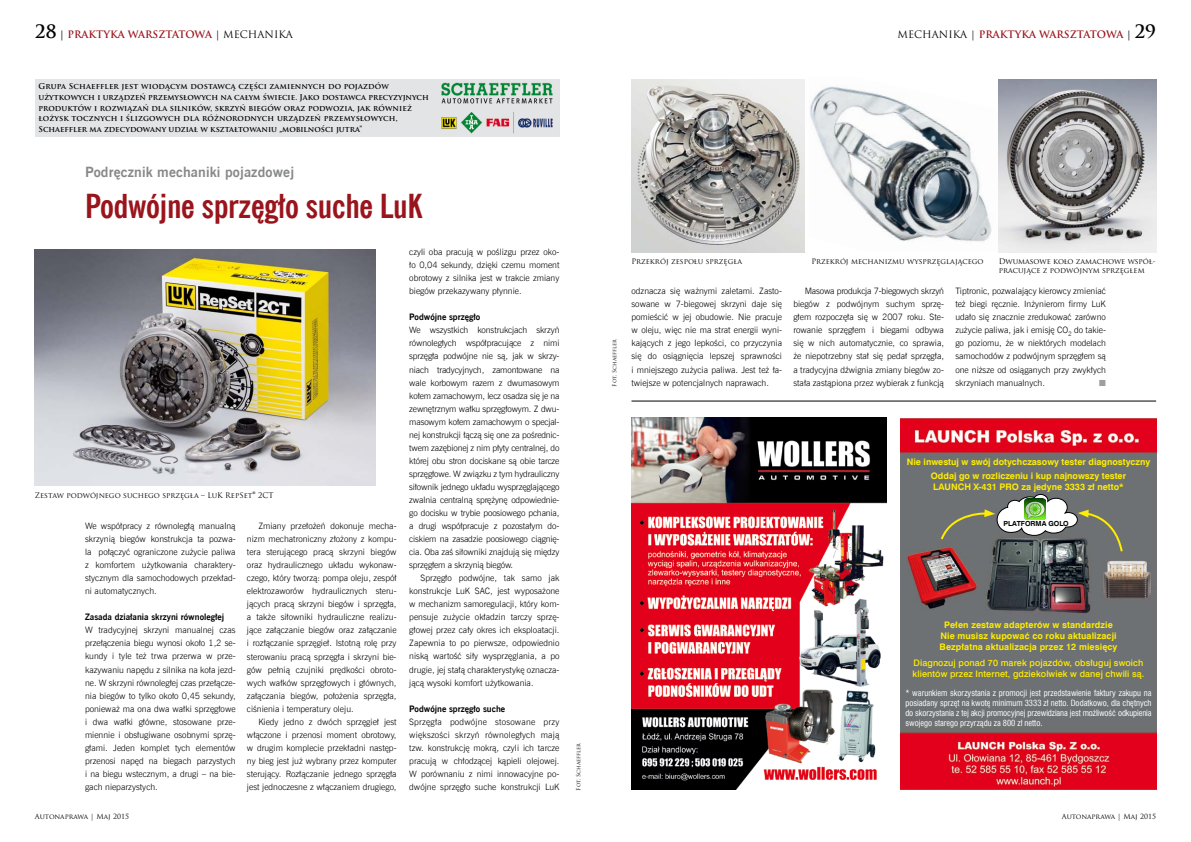
<style>
.page{position:relative;width:1191px;height:842px;background:#fff}
.page>*{position:absolute;margin:0;border:0;box-sizing:border-box;transform-origin:0 0}
.t1{font:700 33px "News Goth Cn EU";letter-spacing:-.01em;color:#9a141c}
.t2{font:700 14px "News Goth EU";letter-spacing:.01em;color:#87888a}
.t3{font:700 10px "Trajan Pro";color:#9a141c}
.t4{font:700 9px/10.8px "Swis 721 EU";color:#ffed00;text-align:center}
.t5{font:9px/10.8px "Swis 721 Md EU";letter-spacing:.01em;color:#ffed00}
.t6{font:8.8px/13px "News Goth Lt EU";color:#000;text-align:justify}
.t7{font:700 8.8px "News Goth EU";color:#000}
.t8{font:8.8px "Zapf Dingbats ITC";color:#9c9e9f}
.t9{font:8.4px/10.1px "Swis 721 Cn EU";color:#fff;text-align:justify}
.t10{font:700 7.8px/10.6px "Trajan Pro";letter-spacing:.005em;color:#000}
.t11{font:7.5px/8.5px "Trajan Pro";color:#000}
.t12{font:7px "Trajan Pro";color:#000}
.t13{font:700 7px "Swis 721 EU";color:#000}
.t14{font:5.5px "Trajan Pro";color:#000}
.s1{font-size:18px;color:#000}
.s2{color:#000}
.s3{font-weight:400;color:#000}
.s4{font-size:15px}
</style>
<div class="page">
<img style="left:35px;top:79px;width:524px;height:57px">
<img style="left:35px;top:249px;width:341px;height:237px">
<img style="left:631px;top:79px;width:173px;height:173px">
<img style="left:810px;top:86px;width:182px;height:156px">
<img style="left:998px;top:79px;width:158px;height:173px">
<hr style="left:631px;top:401px;width:525px;height:1px;background:#000">
<img style="left:901px;top:418px;width:255px;height:371px">
<svg style="left:939px;top:493px;width:185px;height:61px"></svg>
<img style="left:1024px;top:499px;width:21px;height:21px">
<img style="left:631px;top:418px;width:255px;height:371px">
<p class="t3" style="left:35px;top:28px;width:259px"><span class="s1">28</span> <span class="s2">|</span> PRAKTYKA WARSZTATOWA <span class="s3">| MECHANIKA</span></p>
<p class="t10" style="left:39px;top:81px;width:392px">Grupa Schaeffler jest wiodącym dostawcą części zamiennych do pojazdów użytkowych i urządzeń przemysłowych na całym świecie. Jako dostawca precyzyjnych produktów i rozwiązań dla silników, skrzyń biegów oraz podwozia, jak również łożysk tocznych i ślizgowych dla różnorodnych urządzeń przemysłowych, Schaeffler ma zdecydowany udział w kształtowaniu „mobilności jutra”</p>
<h2 class="t2" style="left:85px;top:164px;width:210px">Podręcznik mechaniki pojazdowej</h2>
<h1 class="t1" style="left:85px;top:186px;width:339px">Podwójne sprzęgło suche LuK</h1>
<p class="t6" style="left:409px;top:246px;width:152px">czyli oba pracują w poślizgu przez oko&shy;ło 0,04 sekundy, dzięki czemu moment obrotowy z silnika jest w trakcie zmiany biegów przekazywany płynnie.</p>
<p class="t7" style="left:409px;top:312px;width:73px">Podwójne sprzęgło</p>
<p class="t6" style="left:409px;top:324px;width:152px">We wszystkich konstrukcjach skrzyń równoległych współpracujące z nimi sprzęgła podwójne nie są, jak w skrzy&shy;niach tradycyjnych, zamontowane na wale korbowym razem z dwumasowym kołem zamachowym, lecz osadza się je na zewnętrznym wałku sprzęgłowym. Z dwu&shy;masowym kołem zamachowym o specjal&shy;nej konstrukcji łączą się one za pośrednic&shy;twem zazębionej z nim płyty centralnej, do której obu stron dociskane są obie tarcze sprzęgłowe. W związku z tym hydrauliczny siłownik jednego układu wysprzęglającego zwalnia centralną sprężynę odpowiednie&shy;go docisku w trybie poosiowego pchania, a drugi współpracuje z pozostałym do&shy;ciskiem na zasadzie poosiowego ciągnię&shy;cia. Oba zaś siłowniki znajdują się między sprzęgłem a skrzynią biegów.</p>
<p class="t6" style="left:409px;top:572px;width:152px;text-indent:11px">Sprzęgło podwójne, tak samo jak konstrukcje LuK SAC, jest wyposażone w mechanizm samoregulacji, który kom&shy;pensuje zużycie okładzin tarczy sprzę&shy;głowej przez cały okres ich eksploatacji.<br>Zapewnia to po pierwsze, odpowiednio niską wartość siły wysprzęglania, a po drugie, jej stałą charakterystykę oznacza&shy;jącą wysoki komfort użytkowania.</p>
<p class="t7" style="left:409px;top:703px;width:97px">Podwójne sprzęgło suche</p>
<p class="t6" style="left:409px;top:715px;width:152px">Sprzęgła podwójne stosowane przy większości skrzyń równoległych mają tzw. konstrukcję mokrą, czyli ich tarcze pracują w chłodzącej kąpieli olejowej.<br>W porównaniu z nimi innowacyjne po&shy;dwójne sprzęgło suche konstrukcji LuK</p>
<p class="t11" style="left:35px;top:491px;width:240px">Zestaw podwójnego suchego sprzęgła – LuK RepSet<span class="s4">®</span> 2CT</p>
<p class="t6" style="left:85px;top:519px;width:152px">We współpracy z równoległą manualną skrzynią biegów konstrukcja ta pozwa&shy;la połączyć ograniczone zużycie paliwa z komfortem użytkowania charaktery&shy;stycznym dla samochodowych przekład&shy;ni automatycznych.</p>
<p class="t7" style="left:85px;top:612px;width:141px">Zasada działania skrzyni równoległej</p>
<p class="t6" style="left:85px;top:624px;width:152px">W tradycyjnej skrzyni manualnej czas przełączenia biegu wynosi około 1,2 se&shy;kundy i tyle też trwa przerwa w prze&shy;kazywaniu napędu z silnika na koła jezd&shy;ne. W skrzyni równoległej czas przełącze&shy;nia biegów to tylko około 0,45 sekundy, ponieważ ma ona dwa wałki sprzęgłowe i dwa wałki główne, stosowane prze&shy;miennie i obsługiwane osobnymi sprzę&shy;głami. Jeden komplet tych elementów przenosi napęd na biegach parzystych i na biegu wstecznym, a drugi – na bie&shy;gach nieparzystych.</p>
<p class="t6" style="left:247px;top:520px;width:151px;text-indent:11px">Zmiany przełożeń dokonuje mecha&shy;nizm mechatroniczny złożony z kompu&shy;tera sterującego pracą skrzyni biegów oraz hydraulicznego układu wykonaw&shy;czego, który tworzą: pompa oleju, zespół elektrozaworów hydraulicznych steru&shy;jących pracą skrzyni biegów i sprzęgła, a także siłowniki hydrauliczne realizu&shy;jące załączanie biegów oraz załączanie i rozłączanie sprzęgieł. Istotną rolę przy sterowaniu pracą sprzęgła i skrzyni bie&shy;gów pełnią czujniki prędkości obroto&shy;wych wałków sprzęgłowych i głównych, załączania biegów, położenia sprzęgła, ciśnienia i temperatury oleju.</p>
<p class="t6" style="left:247px;top:715px;width:151px;text-indent:11px">Kiedy jedno z dwóch sprzęgieł jest włączone i przenosi moment obrotowy, w drugim komplecie przekładni następ&shy;ny bieg jest już wybrany przez komputer sterujący. Rozłączanie jednego sprzęgła jest jednoczesne z włączaniem drugiego,</p>
<p class="t12" style="left:35px;top:812px;width:96px">Autonaprawa | Maj 2015</p>
<p class="t14" style="left:575px;top:790px;width:49px;rotate:-90deg">Fot. Schaeffler</p>
<p class="t3" style="left:897px;top:28px;width:260px"><span class="s3">MECHANIKA |</span> PRAKTYKA WARSZTATOWA <span class="s2">|</span> <span class="s1">29</span></p>
<p class="t14" style="left:611px;top:386px;width:49px;rotate:-90deg">Fot. Schaeffler</p>
<p class="t11" style="left:631px;top:257px;width:112px">Przekrój zespołu sprzęgła</p>
<p class="t11" style="left:811px;top:257px;width:174px">Przekrój mechanizmu wysprzęglającego</p>
<p class="t11" style="left:998px;top:257px;width:158px">Dwumasowe koło zamachowe współ&shy;pracujące z podwójnym sprzęgłem</p>
<p class="t6" style="left:631px;top:285px;width:152px">odznacza się ważnymi zaletami. Zasto&shy;sowane w 7-biegowej skrzyni daje się pomieścić w jej obudowie. Nie pracuje w oleju, więc nie ma strat energii wyni&shy;kających z jego lepkości, co przyczynia się do osiągnięcia lepszej sprawności i mniejszego zużycia paliwa. Jest też ła&shy;twiejsze w potencjalnych naprawach.</p>
<p class="t6" style="left:793px;top:285px;width:152px;text-indent:11px">Masowa produkcja 7-biegowych skrzyń biegów z podwójnym suchym sprzę&shy;głem rozpoczęła się w 2007 roku. Ste&shy;rowanie sprzęgłem i biegami odbywa się w nich automatycznie, co sprawia, że niepotrzebny stał się pedał sprzęgła, a tradycyjna dźwignia zmiany biegów zo&shy;stała zastąpiona przez wybierak z funkcją</p>
<p class="t6" style="left:955px;top:285px;width:152px">Tiptronic, pozwalający kierowcy zmieniać też biegi ręcznie. Inżynierom firmy LuK udało się znacznie zredukować zarówno zużycie paliwa, jak i emisję CO<sub>2</sub> do takie&shy;go poziomu, że w niektórych modelach samochodów z podwójnym sprzęgłem są one niższe od osiąganych przy zwykłych skrzyniach manualnych.</p>
<p class="t8" style="left:1099px;top:378px;width:8px">■</p>
<p class="t4" style="left:906px;top:456px;width:245px;line-height:13.5px">Nie inwestuj w swój dotychczasowy tester diagnostyczny<br>Oddaj go w rozliczeniu i kup najnowszy tester</p>
<p class="t4" style="left:933px;top:482px;width:192px">LAUNCH X-431 PRO za jedyne 3333 zł netto*</p>
<p class="t13" style="left:1003px;top:519px;width:67px">PLATFORMA GOLO</p>
<p class="t4" style="left:939px;top:620px;width:179px">Pełen zestaw adapterów w standardzie<br>Nie musisz kupować co roku aktualizacji<br>Bezpłatna aktualizacja przez 12 miesięcy</p>
<p class="t5" style="left:912px;top:658px;width:233px">Diagnozuj ponad 70 marek pojazdów, obsługuj swoich klientów przez Internet, gdziekolwiek w danej chwili są.</p>
<p class="t9" style="left:905px;top:688px;width:248px">* warunkiem skorzystania z promocji jest przedstawienie faktury zakupu na posiadany sprzęt na kwotę minimum 3333 zł netto. Dodatkowo, dla chętnych do skorzystania z tej akcji promocyjnej przewidziana jest możliwość odkupienia swojego starego przyrządu za 800 zł netto.</p>
<p class="t12" style="left:1061px;top:812px;width:96px">Autonaprawa | Maj 2015</p>
</div>
